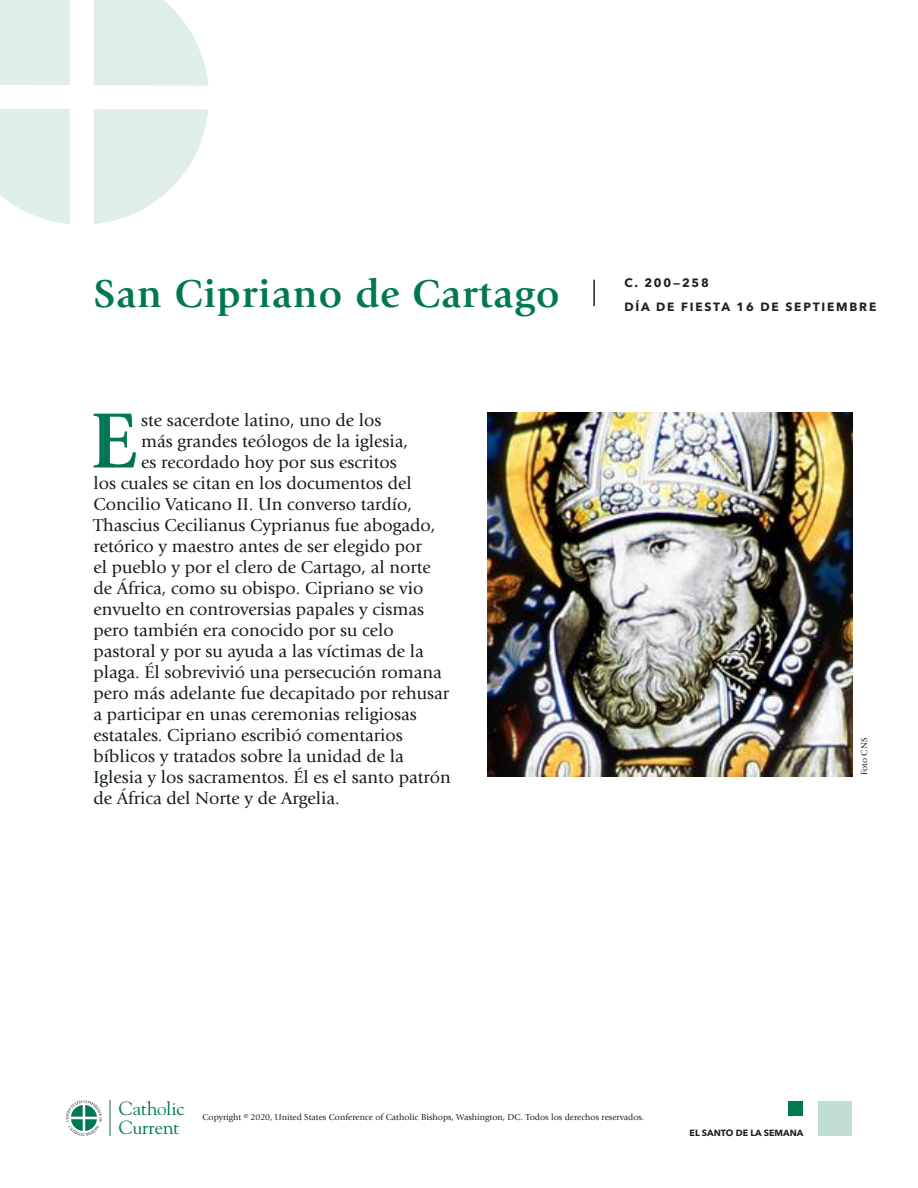
<style>
.page{position:relative;width:918px;height:1188px;background:#fff}
.page>*{position:absolute;margin:0;border:0;box-sizing:border-box;transform-origin:0 0}
.Green_Drop_Cap{font:700 81.6px "Giovanni Std";color:#007854}
.Body_Copy_Emphasis{font:700 40.5px "Giovanni Std";letter-spacing:.02em;color:#007854}
.t1{font:18.9px/19px "Goudy Std";color:#007754}
.Green_Drop_Cap-2{font:18px "Giovanni Std";color:#141c1b}
.Caption_-_6pt{font:700 12px "Avenir Next";letter-spacing:.15em;color:#231f20}
.bottom_credits_6pt{font:9px "Giovanni Std";color:#231f20}
.t2{font:700 9px "Avenir Next";color:#231f20}
</style>
<div class="page">
<hr style="left:593px;top:280px;width:2px;height:26px;background:#231f20">
<img style="left:488px;top:413px;width:364px;height:364px">
<div style="left:0;top:0;width:70px;height:85px;background:#e0eee9"></div>
<svg style="left:94px;top:0;width:114px;height:86px;background:#e4f0eb"></svg>
<svg style="left:0;top:109px;width:70px;height:115px;background:#e2efea"></svg>
<svg style="left:94px;top:109px;width:114px;height:115px"></svg>
<svg style="left:66px;top:1100px;width:36px;height:36px"></svg>
<hr style="left:110px;top:1100px;width:1px;height:36px;background:#8fafa3">
<div style="left:788px;top:1101px;width:15px;height:15px;background:#007854"></div>
<div style="left:819px;top:1101px;width:33px;height:35px;background:#c2ddd1"></div>
<p class="Body_Copy_Emphasis" style="left:94px;top:271px;width:468px">San Cipriano de Cartago</p>
<p class="Caption_-_6pt" style="left:624px;top:273px;width:86px">C. 200—258</p>
<p class="Caption_-_6pt" style="left:624px;top:296px;width:253px">DÍA DE FIESTA 16 DE SEPTIEMBRE</p>
<p class="Green_Drop_Cap" style="left:90px;top:393px;width:48px">E</p>
<p class="Green_Drop_Cap-2" style="left:141px;top:410px;width:242px">ste sacerdote latino, uno de los</p>
<p class="Green_Drop_Cap-2" style="left:141px;top:431px;width:268px">más grandes teólogos de la iglesia,</p>
<p class="Green_Drop_Cap-2" style="left:141px;top:452px;width:257px">es recordado hoy por sus escritos</p>
<p class="Green_Drop_Cap-2" style="left:94px;top:473px;width:320px">los cuales se citan en los documentos del</p>
<p class="Green_Drop_Cap-2" style="left:94px;top:494px;width:320px">Concilio Vaticano II. Un converso tardío,</p>
<p class="Green_Drop_Cap-2" style="left:94px;top:515px;width:343px">Thascius Cecilianus Cyprianus fue abogado,</p>
<p class="Green_Drop_Cap-2" style="left:94px;top:536px;width:330px">retórico y maestro antes de ser elegido por</p>
<p class="Green_Drop_Cap-2" style="left:94px;top:557px;width:339px">el pueblo y por el clero de Cartago, al norte</p>
<p class="Green_Drop_Cap-2" style="left:94px;top:578px;width:331px">de África, como su obispo. Cipriano se vio</p>
<p class="Green_Drop_Cap-2" style="left:94px;top:599px;width:332px">envuelto en controversias papales y cismas</p>
<p class="Green_Drop_Cap-2" style="left:94px;top:620px;width:302px">pero también era conocido por su celo</p>
<p class="Green_Drop_Cap-2" style="left:94px;top:641px;width:332px">pastoral y por su ayuda a las víctimas de la</p>
<p class="Green_Drop_Cap-2" style="left:94px;top:662px;width:350px">plaga. Él sobrevivió una persecución romana</p>
<p class="Green_Drop_Cap-2" style="left:94px;top:683px;width:357px">pero más adelante fue decapitado por rehusar</p>
<p class="Green_Drop_Cap-2" style="left:94px;top:704px;width:325px">a participar en unas ceremonias religiosas</p>
<p class="Green_Drop_Cap-2" style="left:94px;top:725px;width:311px">estatales. Cipriano escribió comentarios</p>
<p class="Green_Drop_Cap-2" style="left:94px;top:746px;width:312px">bíblicos y tratados sobre la unidad de la</p>
<p class="Green_Drop_Cap-2" style="left:94px;top:767px;width:359px">Iglesia y los sacramentos. Él es el santo patrón</p>
<p class="Green_Drop_Cap-2" style="left:94px;top:788px;width:248px">de África del Norte y de Argelia.</p>
<p class="bottom_credits_6pt" style="left:859px;top:775px;width:39px;rotate:-90deg">Foto CNS</p>
<p class="t1" style="left:119px;top:1099px;width:67px">Catholic<br>Current</p>
<p class="bottom_credits_6pt" style="left:202px;top:1112px;width:443px">Copyright © 2020, United States Conference of Catholic Bishops, Washington, DC. Todos los derechos reservados.</p>
<p class="t2" style="left:690px;top:1125px;width:115px">EL SANTO DE LA SEMANA</p>
</div>
